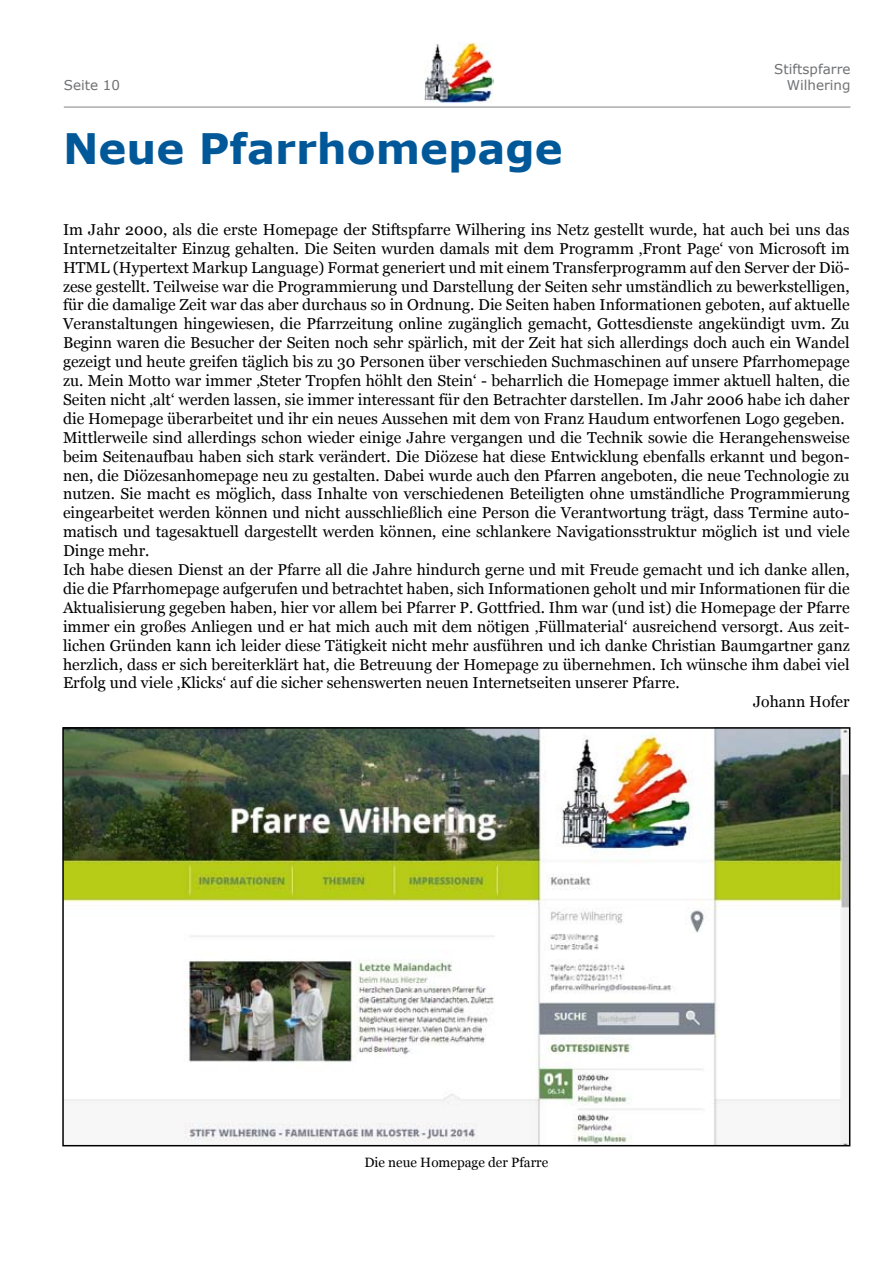
<style>
.page{position:relative;width:893px;height:1263px;background:#fff}
.page>*{position:absolute;margin:0;border:0;box-sizing:border-box;transform-origin:0 0}
.t1{font:700 42px "Verdana";color:#005899}
.t2{font:15.75px "Georgia";color:#000}
.t3{font:13.5px/16.2px "Verdana";color:#707173;text-align:right}
.t4{font:13.5px "Georgia";color:#000}
</style>
<div class="page">
<hr style="left:64px;top:107px;width:786px;height:1px;background:#000">
<img style="left:425px;top:43px;width:69px;height:60px">
<img style="left:65px;top:730px;width:782px;height:413px">
<div style="left:62px;top:727px;width:788px;height:419px;border:2px solid #000"></div>
<p class="t3" style="left:64px;top:77px;width:58px">Seite 10</p>
<h1 class="t1" style="left:63px;top:119px;width:501px">Neue Pfarrhomepage</h1>
<p class="t3" style="left:774px;top:61px;width:78px">Stiftspfarre<br>Wilhering</p>
<p class="t2" style="left:63px;top:220px;width:788px">Im Jahr 2000, als die erste Homepage der Stiftspfarre Wilhering ins Netz gestellt wurde, hat auch bei uns das</p>
<p class="t2" style="left:63px;top:239px;width:788px">Internetzeitalter Einzug gehalten. Die Seiten wurden damals mit dem Programm ‚Front Page‘ von Microsoft im</p>
<p class="t2" style="left:63px;top:258px;width:788px">HTML (Hypertext Markup Language) Format generiert und mit einem Transferprogramm auf den Server der Diö-</p>
<p class="t2" style="left:63px;top:277px;width:788px">zese gestellt. Teilweise war die Programmierung und Darstellung der Seiten sehr umständlich zu bewerkstelligen,</p>
<p class="t2" style="left:63px;top:295px;width:788px">für die damalige Zeit war das aber durchaus so in Ordnung. Die Seiten haben Informationen geboten, auf aktuelle</p>
<p class="t2" style="left:63px;top:314px;width:788px">Veranstaltungen hingewiesen, die Pfarrzeitung online zugänglich gemacht, Gottesdienste angekündigt uvm. Zu</p>
<p class="t2" style="left:63px;top:333px;width:788px">Beginn waren die Besucher der Seiten noch sehr spärlich, mit der Zeit hat sich allerdings doch auch ein Wandel</p>
<p class="t2" style="left:63px;top:352px;width:788px">gezeigt und heute greifen täglich bis zu 30 Personen über verschieden Suchmaschinen auf unsere Pfarrhomepage</p>
<p class="t2" style="left:63px;top:371px;width:788px">zu. Mein Motto war immer ‚Steter Tropfen höhlt den Stein‘ - beharrlich die Homepage immer aktuell halten, die</p>
<p class="t2" style="left:63px;top:390px;width:788px">Seiten nicht ‚alt‘ werden lassen, sie immer interessant für den Betrachter darstellen. Im Jahr 2006 habe ich daher</p>
<p class="t2" style="left:63px;top:409px;width:783px">die Homepage überarbeitet und ihr ein neues Aussehen mit dem von Franz Haudum entworfenen Logo gegeben.</p>
<p class="t2" style="left:63px;top:428px;width:788px">Mittlerweile sind allerdings schon wieder einige Jahre vergangen und die Technik sowie die Herangehensweise</p>
<p class="t2" style="left:63px;top:447px;width:788px">beim Seitenaufbau haben sich stark verändert. Die Diözese hat diese Entwicklung ebenfalls erkannt und begon-</p>
<p class="t2" style="left:63px;top:466px;width:788px">nen, die Diözesanhomepage neu zu gestalten. Dabei wurde auch den Pfarren angeboten, die neue Technologie zu</p>
<p class="t2" style="left:63px;top:484px;width:788px">nutzen. Sie macht es möglich, dass Inhalte von verschiedenen Beteiligten ohne umständliche Programmierung</p>
<p class="t2" style="left:63px;top:503px;width:788px">eingearbeitet werden können und nicht ausschließlich eine Person die Verantwortung trägt, dass Termine auto-</p>
<p class="t2" style="left:63px;top:522px;width:788px">matisch und tagesaktuell dargestellt werden können, eine schlankere Navigationsstruktur möglich ist und viele</p>
<p class="t2" style="left:63px;top:541px;width:88px">Dinge mehr.</p>
<p class="t2" style="left:63px;top:560px;width:788px">Ich habe diesen Dienst an der Pfarre all die Jahre hindurch gerne und mit Freude gemacht und ich danke allen,</p>
<p class="t2" style="left:63px;top:579px;width:788px">die die Pfarrhomepage aufgerufen und betrachtet haben, sich Informationen geholt und mir Informationen für die</p>
<p class="t2" style="left:63px;top:598px;width:788px">Aktualisierung gegeben haben, hier vor allem bei Pfarrer P. Gottfried. Ihm war (und ist) die Homepage der Pfarre</p>
<p class="t2" style="left:63px;top:617px;width:788px">immer ein großes Anliegen und er hat mich auch mit dem nötigen ‚Füllmaterial‘ ausreichend versorgt. Aus zeit-</p>
<p class="t2" style="left:63px;top:636px;width:788px">lichen Gründen kann ich leider diese Tätigkeit nicht mehr ausführen und ich danke Christian Baumgartner ganz</p>
<p class="t2" style="left:63px;top:655px;width:788px">herzlich, dass er sich bereiterklärt hat, die Betreuung der Homepage zu übernehmen. Ich wünsche ihm dabei viel</p>
<p class="t2" style="left:63px;top:673px;width:618px">Erfolg und viele ‚Klicks‘ auf die sicher sehenswerten neuen Internetseiten unserer Pfarre.</p>
<p class="t2" style="left:753px;top:692px;width:98px">Johann Hofer</p>
<p class="t4" style="left:364px;top:1154px;width:185px">Die neue Homepage der Pfarre</p>
</div>
